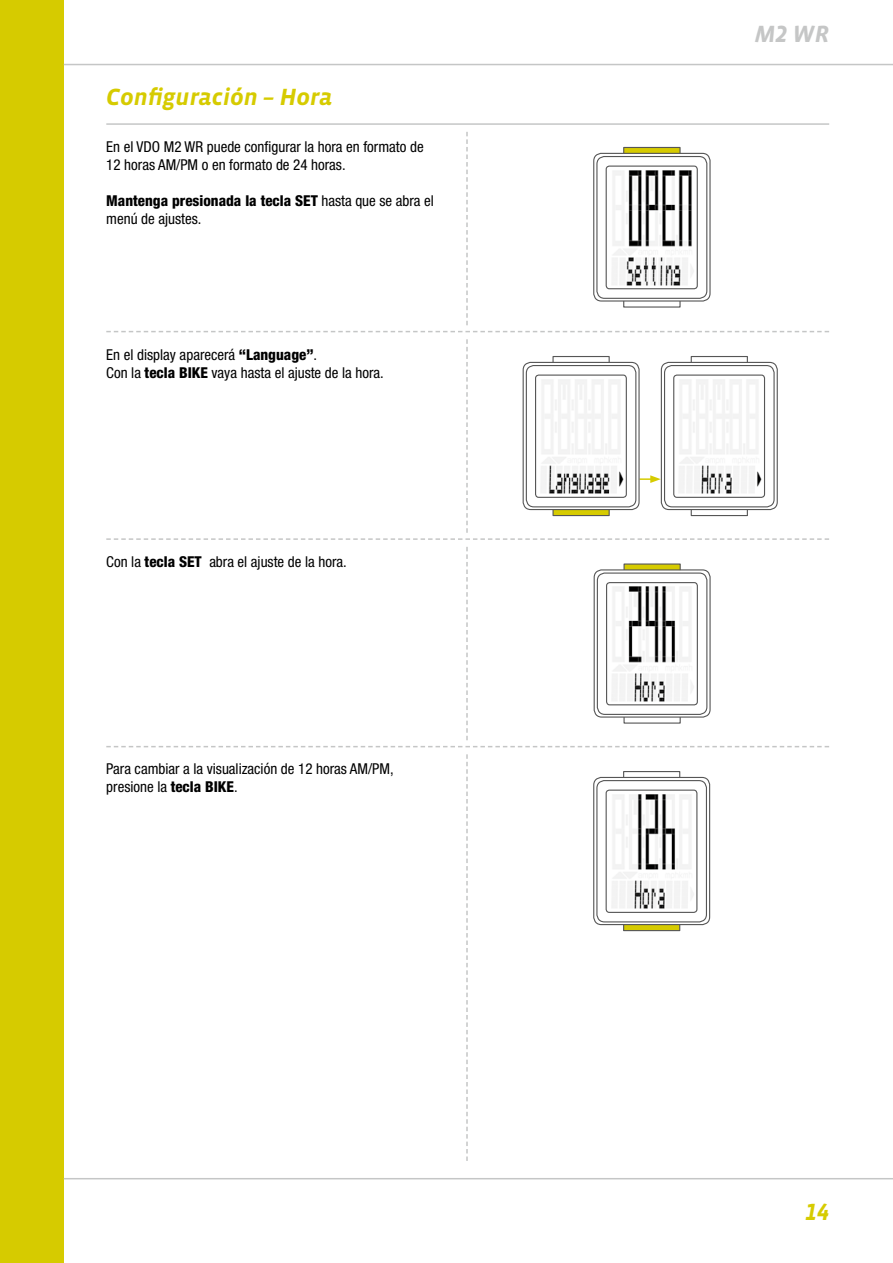
<style>
.page{position:relative;width:893px;height:1263px;background:#fff}
.page>*{position:absolute;margin:0;border:0;box-sizing:border-box;transform-origin:0 0}
.t1{font:italic 700 24px "Vista Sans OT";color:#d6cb00}
.t2{font:italic 700 24px "Vista Sans OT";color:#c5c6c6}
.t3{font:condensed 15px/18px "Helvetica Neue";color:#000}
.s1{font-weight:800}
</style>
<div class="page">
<div style="left:0;top:0;width:64px;height:1263px;background:#d6cb00"></div>
<hr style="left:64px;top:1178px;width:829px;height:1px;background:#c5c6c6">
<hr style="left:64px;top:64px;width:829px;height:1px;background:#c5c6c6">
<hr style="left:106px;top:123px;width:723px;height:2px;background:#c5c6c6">
<svg style="left:466px;top:132px;width:2px;height:193px"></svg>
<div style="left:623px;top:147px;width:58px;height:7px;background:#d6cb00;border:1px solid #565656"></div>
<div style="left:593px;top:153px;width:118px;height:149px;border:1px solid #565656;border-radius:8px"></div>
<div style="left:596px;top:156px;width:111px;height:143px;border:1px solid #565656;border-radius:8px"></div>
<img style="left:612px;top:170px;width:82px;height:116px">
<div style="left:606px;top:166px;width:92px;height:123px;border:1px solid #565656;border-radius:3px"></div>
<svg style="left:466px;top:547px;width:2px;height:193px"></svg>
<svg style="left:466px;top:754px;width:2px;height:407px"></svg>
<svg style="left:106px;top:331px;width:723px;height:1px"></svg>
<svg style="left:106px;top:746px;width:723px;height:1px"></svg>
<div style="left:623px;top:716px;width:58px;height:8px;background:#fff;border:1px solid #565656"></div>
<div style="left:623px;top:563px;width:58px;height:8px;background:#d6cb00;border:1px solid #565656"></div>
<div style="left:594px;top:569px;width:117px;height:149px;border:1px solid #565656;border-radius:8px"></div>
<div style="left:597px;top:572px;width:110px;height:143px;border:1px solid #565656;border-radius:8px"></div>
<img style="left:612px;top:586px;width:82px;height:116px">
<div style="left:606px;top:582px;width:92px;height:123px;border:1px solid #565656;border-radius:3px"></div>
<div style="left:623px;top:924px;width:57px;height:7px;background:#d6cb00;border:1px solid #565656"></div>
<div style="left:623px;top:771px;width:57px;height:7px;background:#fff;border:1px solid #565656"></div>
<div style="left:593px;top:777px;width:117px;height:148px;border:1px solid #565656;border-radius:8px"></div>
<div style="left:596px;top:780px;width:111px;height:142px;border:1px solid #565656;border-radius:8px"></div>
<img style="left:612px;top:794px;width:82px;height:115px">
<div style="left:606px;top:789px;width:91px;height:124px;border:1px solid #565656;border-radius:3px"></div>
<svg style="left:106px;top:339px;width:723px;height:201px"></svg>
<div style="left:552px;top:509px;width:58px;height:7px;background:#d6cb00;border:1px solid #565656"></div>
<div style="left:552px;top:356px;width:58px;height:7px;background:#fff;border:1px solid #565656"></div>
<div style="left:523px;top:362px;width:117px;height:148px;border:1px solid #565656;border-radius:8px"></div>
<div style="left:526px;top:365px;width:110px;height:142px;border:1px solid #565656;border-radius:8px"></div>
<img style="left:538px;top:376px;width:87px;height:120px">
<div style="left:535px;top:374px;width:92px;height:124px;border:1px solid #565656;border-radius:3px"></div>
<h1 class="t1" style="left:106px;top:85px;width:228px">Configuración – Hora</h1>
<p class="t3" style="left:106px;top:137px;width:319px">En el VDO M2 WR puede configurar la hora en formato de<br>12 horas AM/PM o en formato de 24 horas.</p>
<p class="t3" style="left:106px;top:191px;width:329px"><span class="s1">Mantenga presionada la tecla SET</span> hasta que se abra el menú de ajustes.</p>
<p class="t3" style="left:106px;top:345px;width:279px">En el display aparecerá <span class="s1">“Language”</span>.<br>Con la <span class="s1">tecla BIKE</span> vaya hasta el ajuste de la hora.</p>
<p class="t3" style="left:106px;top:553px;width:242px">Con la <span class="s1">tecla SET</span> abra el ajuste de la hora.</p>
<p class="t3" style="left:106px;top:760px;width:289px">Para cambiar a la visualización de 12 horas AM/PM, presione la <span class="s1">tecla BIKE</span>.</p>
<h1 class="t2" style="left:755px;top:21px;width:76px">M2 WR</h1>
<h1 class="t1" style="left:806px;top:1199px;width:25px">14</h1>
</div>
